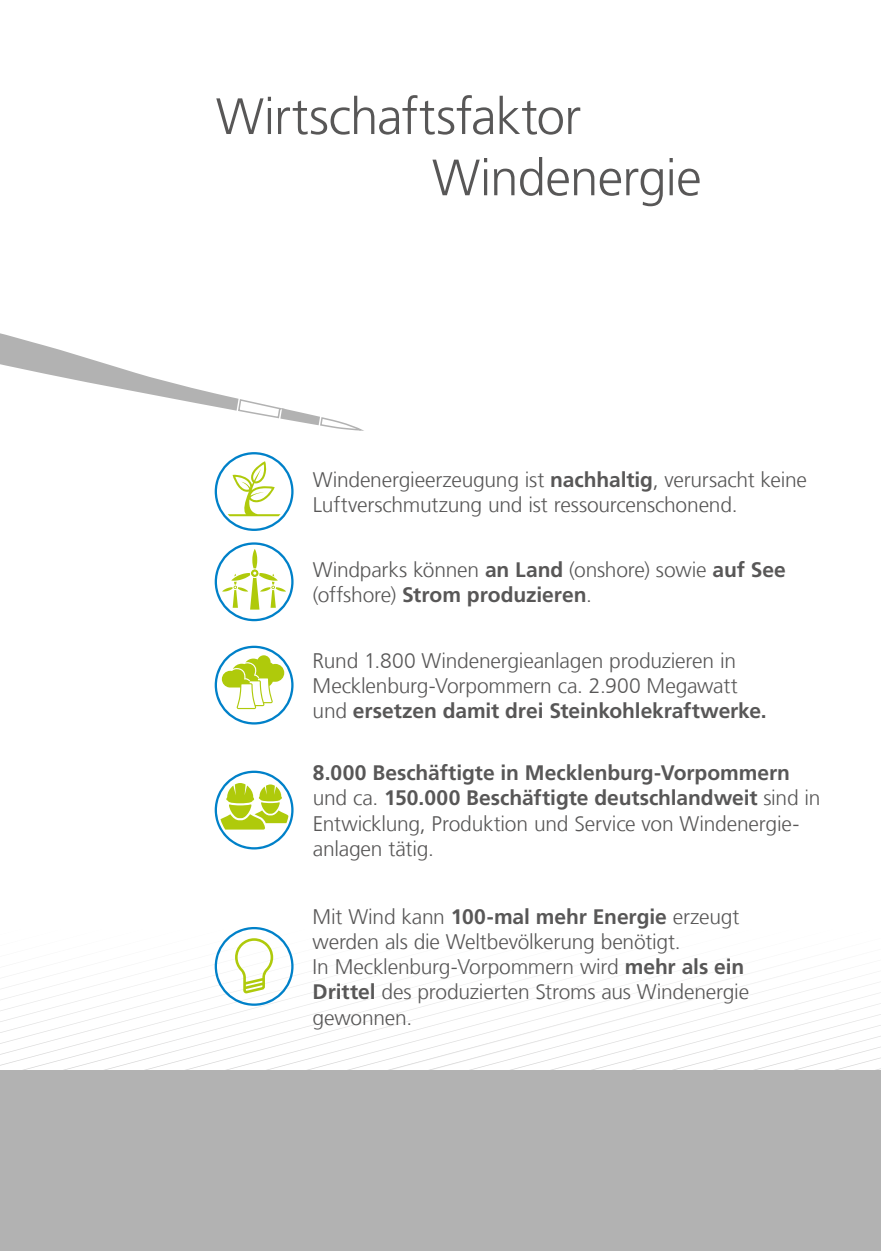
<style>
.page{position:relative;width:881px;height:1251px;background:#fff}
.page>*{position:absolute;margin:0;border:0;box-sizing:border-box;transform-origin:0 0}
.t1{font:300 51px/61.2px "Frutiger LT Com";letter-spacing:-.015em;color:#585757}
.t2{font:300 21px/25.2px "Frutiger LT Com";letter-spacing:-.01em;color:#585757}
.t3{font:700 21px/25.2px "Frutiger LT Com";letter-spacing:-.005em;color:#585757}
.s1{font-weight:700}
.s2{font-weight:300}
</style>
<div class="page">
<svg style="left:0;top:679px;width:880px;height:390px"></svg>
<div style="left:0;top:1069px;width:880px;height:181px;background:#b2b2b2"></div>
<svg style="left:214px;top:452px;width:79px;height:79px"></svg>
<svg style="left:214px;top:645px;width:79px;height:79px"></svg>
<svg style="left:214px;top:926px;width:79px;height:79px"></svg>
<svg style="left:214px;top:770px;width:79px;height:79px"></svg>
<svg style="left:214px;top:542px;width:79px;height:79px"></svg>
<svg style="left:0;top:333px;width:364px;height:98px"></svg>
<h1 class="t1" style="left:432px;top:86px;width:271px;text-indent:-216px">Wirtschaftsfaktor<br>Windenergie</h1>
<p class="t2" style="left:313px;top:467px;width:495px">Windenergieerzeugung ist <span class="s1">nachhaltig</span>, verursacht keine<br>Luftverschmutzung und ist ressourcenschonend.</p>
<p class="t2" style="left:313px;top:557px;width:474px">Windparks können <span class="s1">an Land</span> (onshore) sowie <span class="s1">auf See </span>(offshore) <span class="s1">Strom produzieren</span>.</p>
<p class="t2" style="left:312px;top:648px;width:455px">Rund 1.800 Windenergieanlagen produzieren in<br>Mecklenburg-Vorpommern ca. 2.900 Megawatt und <span class="s1">ersetzen damit drei Steinkohlekraftwerke.</span></p>
<p class="t3" style="left:313px;top:760px;width:509px">8.000 Beschäftigte in Mecklenburg-Vorpommern <span class="s2">und ca.</span> 150.000 Beschäftigte deutschlandweit <span class="s2">sind in Entwicklung, Produktion und Service von Windenergie&shy;anlagen tätig.</span></p>
<p class="t2" style="left:312px;top:903px;width:438px">Mit Wind kann <span class="s1">100-mal mehr Energie</span> erzeugt werden als die Weltbevölkerung benötigt.<br>In Mecklenburg-Vorpommern wird <span class="s1">mehr als ein Drittel</span> des produzierten Stroms aus Windenergie gewonnen.</p>
</div>
